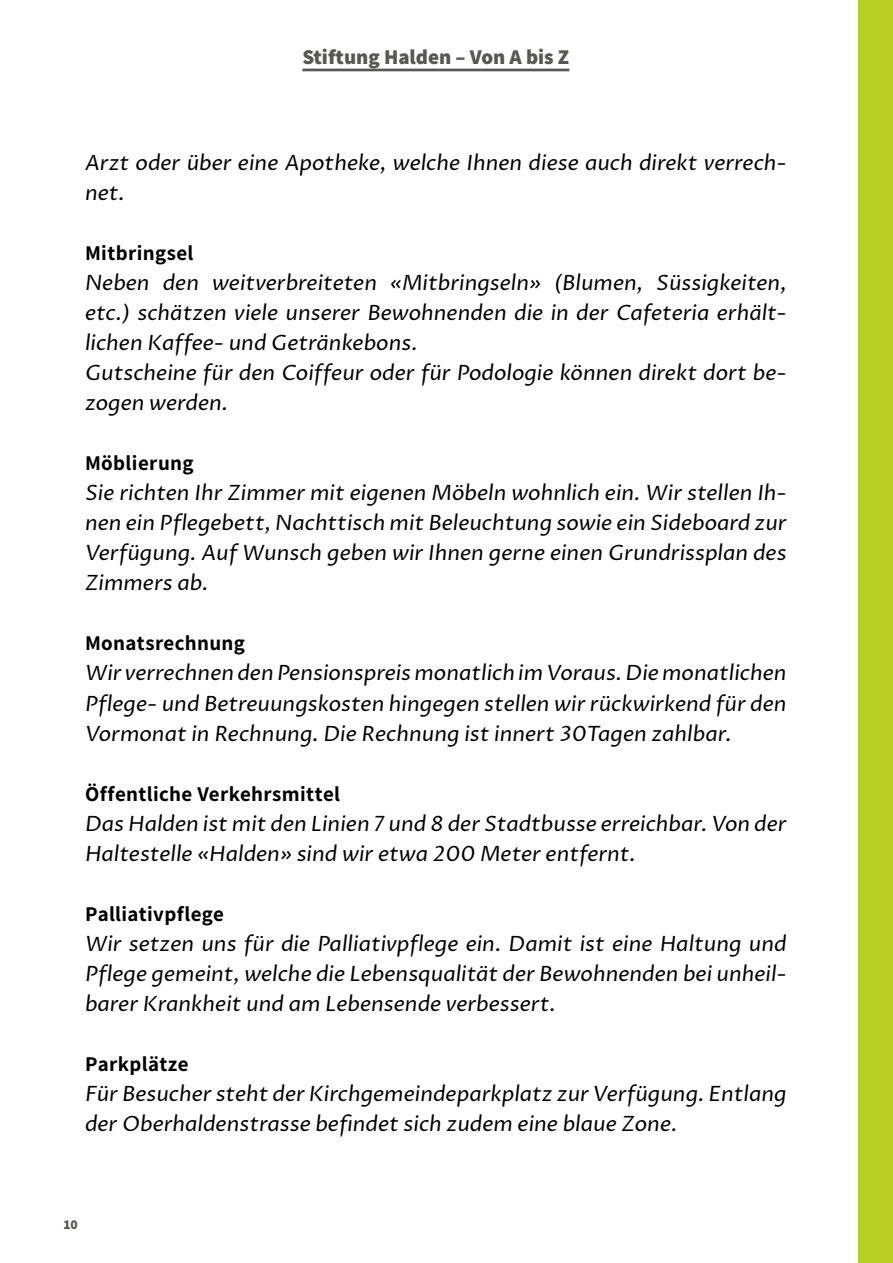
<style>
.page{position:relative;width:893px;height:1263px;background:#fff}
.page>*{position:absolute;margin:0;border:0;box-sizing:border-box;transform-origin:0 0}
.t1{font:italic 21px/30px "Proza Libre";color:#000}
.t2{font:700 21px "Assistant";letter-spacing:.02em;color:#000}
.t3{font:800 21px "Assistant";color:#575756}
.t4{font:800 13.5px "Assistant";color:#575756}
</style>
<div class="page">
<div style="left:859px;top:0;width:34px;height:1263px;background:#b7ce23"></div>
<hr style="left:302px;top:69px;width:267px;height:2px;background:#575756">
<p class="t3" style="left:302px;top:43px;width:268px">Stiftung Halden – Von A bis Z</p>
<p class="t1" style="left:85px;top:148px;width:703px">Arzt oder über eine Apotheke, welche Ihnen diese auch direkt verrech&shy;net.</p>
<p class="t2" style="left:85px;top:239px;width:110px">Mitbringsel</p>
<p class="t1" style="left:85px;top:268px;width:703px">Neben den weitverbreiteten «Mitbringseln» (Blumen, Süssigkeiten, etc.) schätzen viele unserer Bewohnenden die in der Cafeteria erhält&shy;lichen Kaffee- und Getränkebons.<br>Gutscheine für den Coiffeur oder für Podologie können direkt dort be&shy;zogen werden.</p>
<p class="t2" style="left:85px;top:449px;width:110px">Möblierung</p>
<p class="t1" style="left:85px;top:478px;width:703px;text-align:justify">Sie richten Ihr Zimmer mit eigenen Möbeln wohnlich ein. Wir stellen Ih&shy;nen ein Pflegebett, Nachttisch mit Beleuchtung sowie ein Sideboard zur Verfügung. Auf Wunsch geben wir Ihnen gerne einen Grundrissplan des Zimmers ab.</p>
<p class="t2" style="left:85px;top:629px;width:161px">Monatsrechnung</p>
<p class="t1" style="left:85px;top:658px;width:703px;text-align:justify">Wir verrechnen den Pensionspreis monatlich im Voraus. Die monatlichen Pflege- und Betreuungskosten hingegen stellen wir rückwirkend für den Vormonat in Rechnung. Die Rechnung ist innert 30Tagen zahlbar.</p>
<p class="t2" style="left:85px;top:779px;width:257px">Öffentliche Verkehrsmittel</p>
<p class="t1" style="left:85px;top:808px;width:703px">Das Halden ist mit den Linien 7 und 8 der Stadtbusse erreichbar. Von der<br>Haltestelle «Halden» sind wir etwa 200 Meter entfernt.</p>
<p class="t2" style="left:85px;top:899px;width:140px">Palliativpflege</p>
<p class="t1" style="left:85px;top:928px;width:703px;text-align:justify">Wir setzen uns für die Palliativpflege ein. Damit ist eine Haltung und Pflege gemeint, welche die Lebensqualität der Bewohnenden bei unheil&shy;barer Krankheit und am Lebensende verbessert.</p>
<p class="t2" style="left:85px;top:1049px;width:105px">Parkplätze</p>
<p class="t1" style="left:85px;top:1078px;width:703px">Für Besucher steht der Kirchgemeindeparkplatz zur Verfügung. Entlang der Oberhaldenstrasse befindet sich zudem eine blaue Zone.</p>
<p class="t4" style="left:64px;top:1215px;width:15px">10</p>
</div>
